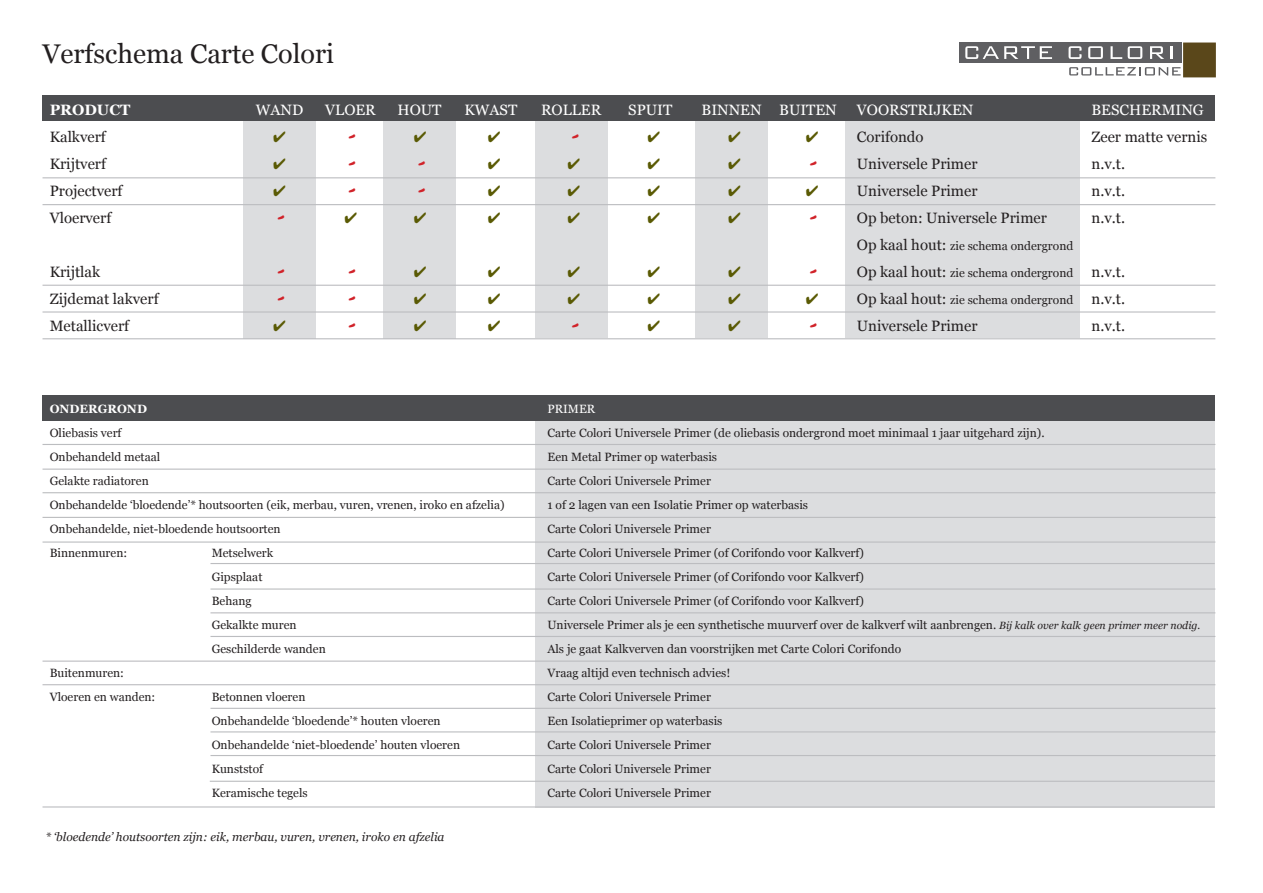
<style>
.page{position:relative;width:1263px;height:893px;background:#fff}
.page>*{position:absolute;margin:0;border:0;box-sizing:border-box;transform-origin:0 0}
.t1{font:27px "Georgia";color:#231f20}
.t2{font:22.5px "Bello Script";color:#d1232a}
.t3{font:15px "Georgia";color:#231f20}
.t4{font:15px "Georgia";color:#fff}
.t5{font:700 15px "Georgia";color:#fff}
.t6{font:12px "Georgia";color:#231f20}
.t7{font:italic 12px "Georgia";color:#231f20}
.t8{font:700 12px "Georgia";color:#fff}
.t9{font:12px "Georgia";color:#fff}
.s1{font-size:15px}
.s2{font-style:italic;font-size:10.5px}
</style>
<div class="page">
<div style="left:845px;top:97px;width:234px;height:241px;background:#dcdddf"></div>
<div style="left:695px;top:97px;width:72px;height:241px;background:#dcdddf"></div>
<div style="left:535px;top:97px;width:73px;height:241px;background:#dcdddf"></div>
<div style="left:384px;top:97px;width:72px;height:242px;background:#dcdddf"></div>
<div style="left:243px;top:97px;width:72px;height:242px;background:#dcdddf"></div>
<div style="left:43px;top:96px;width:1172px;height:25px;background:#4c4d50"></div>
<hr style="left:43px;top:177px;width:1172px;height:1px;background:#bcbdc0">
<hr style="left:43px;top:204px;width:1172px;height:1px;background:#bcbdc0">
<hr style="left:43px;top:285px;width:1172px;height:1px;background:#bcbdc0">
<hr style="left:43px;top:311px;width:1172px;height:2px;background:#bcbdc0">
<hr style="left:43px;top:338px;width:1172px;height:1px;background:#bcbdc0">
<div style="left:959px;top:43px;width:223px;height:20px;background:#5f5f62"></div>
<div style="left:1183px;top:43px;width:33px;height:34px;background:#5a471a"></div>
<svg style="left:965px;top:46px;width:87px;height:13px"></svg>
<svg style="left:1068px;top:46px;width:13px;height:13px"></svg>
<svg style="left:1088px;top:46px;width:15px;height:13px"></svg>
<svg style="left:1110px;top:46px;width:12px;height:13px"></svg>
<svg style="left:1128px;top:46px;width:14px;height:13px"></svg>
<svg style="left:1150px;top:46px;width:14px;height:13px"></svg>
<svg style="left:1170px;top:46px;width:2px;height:13px"></svg>
<svg style="left:1069px;top:67px;width:111px;height:8px"></svg>
<div style="left:535px;top:398px;width:680px;height:409px;background:#dcdddf"></div>
<div style="left:43px;top:395px;width:1172px;height:26px;background:#4c4d50"></div>
<hr style="left:43px;top:469px;width:1172px;height:1px;background:#bcbdc0">
<hr style="left:43px;top:492px;width:1172px;height:1px;background:#bcbdc0">
<hr style="left:43px;top:517px;width:1172px;height:1px;background:#bcbdc0">
<hr style="left:43px;top:541px;width:1172px;height:2px;background:#bcbdc0">
<hr style="left:210px;top:588px;width:1005px;height:2px;background:#bcbdc0">
<hr style="left:210px;top:612px;width:1005px;height:1px;background:#bcbdc0">
<hr style="left:210px;top:636px;width:1005px;height:1px;background:#bcbdc0">
<hr style="left:43px;top:661px;width:1172px;height:1px;background:#bcbdc0">
<hr style="left:43px;top:684px;width:1172px;height:1px;background:#bcbdc0">
<hr style="left:43px;top:444px;width:1172px;height:1px;background:#bcbdc0">
<hr style="left:210px;top:708px;width:1005px;height:1px;background:#bcbdc0">
<hr style="left:210px;top:731px;width:1005px;height:1px;background:#bcbdc0">
<hr style="left:210px;top:755px;width:1005px;height:1px;background:#bcbdc0">
<hr style="left:210px;top:781px;width:1005px;height:1px;background:#bcbdc0">
<hr style="left:210px;top:563px;width:1005px;height:1px;background:#bcbdc0">
<hr style="left:43px;top:806px;width:1172px;height:1px;background:#bcbdc0">
<p class="t1" style="left:43px;top:38px;width:293px">Verfschema Carte Colori</p>
<p class="t5" style="left:50px;top:101px;width:82px">PRODUCT</p>
<p class="t3" style="left:50px;top:128px;width:58px">Kalkverf</p>
<p class="t3" style="left:50px;top:155px;width:58px">Krijtverf</p>
<p class="t3" style="left:50px;top:182px;width:74px">Projectverf</p>
<p class="t3" style="left:50px;top:209px;width:63px">Vloerverf</p>
<p class="t3" style="left:50px;top:263px;width:52px">Krijtlak</p>
<p class="t3" style="left:50px;top:290px;width:110px">Zijdemat lakverf</p>
<p class="t3" style="left:50px;top:317px;width:81px">Metallicverf</p>
<p class="t4" style="left:256px;top:101px;width:49px">WAND</p>
<p class="t2" style="left:274px;top:198px;width:12px">-</p>
<p class="t2" style="left:274px;top:252px;width:12px">-</p>
<p class="t2" style="left:274px;top:279px;width:12px">-</p>
<p class="t4" style="left:325px;top:101px;width:52px">VLOER</p>
<p class="t2" style="left:346px;top:117px;width:12px">-</p>
<p class="t2" style="left:346px;top:144px;width:12px">-</p>
<p class="t2" style="left:346px;top:171px;width:12px">-</p>
<p class="t2" style="left:346px;top:252px;width:12px">-</p>
<p class="t2" style="left:346px;top:279px;width:12px">-</p>
<p class="t2" style="left:346px;top:306px;width:12px">-</p>
<p class="t4" style="left:398px;top:101px;width:46px">HOUT</p>
<p class="t2" style="left:415px;top:144px;width:12px">-</p>
<p class="t2" style="left:415px;top:171px;width:12px">-</p>
<p class="t4" style="left:464px;top:101px;width:54px">KWAST</p>
<p class="t4" style="left:541px;top:101px;width:62px">ROLLER</p>
<p class="t2" style="left:569px;top:117px;width:12px">-</p>
<p class="t2" style="left:569px;top:306px;width:12px">-</p>
<p class="t4" style="left:628px;top:101px;width:46px">SPUIT</p>
<p class="t4" style="left:702px;top:101px;width:61px">BINNEN</p>
<p class="t4" style="left:779px;top:101px;width:59px">BUITEN</p>
<p class="t2" style="left:807px;top:144px;width:12px">-</p>
<p class="t2" style="left:807px;top:198px;width:12px">-</p>
<p class="t2" style="left:807px;top:252px;width:12px">-</p>
<p class="t2" style="left:807px;top:306px;width:12px">-</p>
<p class="t4" style="left:857px;top:101px;width:118px">VOORSTRIJKEN</p>
<p class="t3" style="left:857px;top:128px;width:68px">Corifondo</p>
<p class="t3" style="left:857px;top:155px;width:122px">Universele Primer</p>
<p class="t3" style="left:857px;top:182px;width:122px">Universele Primer</p>
<p class="t3" style="left:857px;top:209px;width:192px">Op beton: Universele Primer</p>
<p class="t6" style="left:857px;top:239px;width:218px"><span class="s1">Op kaal hout:</span> zie schema ondergrond</p>
<p class="t6" style="left:857px;top:266px;width:218px"><span class="s1">Op kaal hout:</span> zie schema ondergrond</p>
<p class="t6" style="left:857px;top:293px;width:218px"><span class="s1">Op kaal hout:</span> zie schema ondergrond</p>
<p class="t3" style="left:857px;top:317px;width:122px">Universele Primer</p>
<p class="t4" style="left:1091px;top:101px;width:114px">BESCHERMING</p>
<p class="t3" style="left:1091px;top:128px;width:117px">Zeer matte vernis</p>
<p class="t3" style="left:1091px;top:155px;width:35px">n.v.t.</p>
<p class="t3" style="left:1091px;top:182px;width:35px">n.v.t.</p>
<p class="t3" style="left:1091px;top:209px;width:35px">n.v.t.</p>
<p class="t3" style="left:1091px;top:263px;width:35px">n.v.t.</p>
<p class="t3" style="left:1091px;top:290px;width:35px">n.v.t.</p>
<p class="t3" style="left:1091px;top:317px;width:35px">n.v.t.</p>
<p class="t8" style="left:50px;top:402px;width:99px">ONDERGROND</p>
<p class="t6" style="left:50px;top:426px;width:73px">Oliebasis verf</p>
<p class="t6" style="left:50px;top:450px;width:112px">Onbehandeld metaal</p>
<p class="t6" style="left:50px;top:474px;width:101px">Gelakte radiatoren</p>
<p class="t6" style="left:50px;top:498px;width:456px">Onbehandelde ‘bloedende’* houtsoorten (eik, merbau, vuren, vrenen, iroko en afzelia)</p>
<p class="t6" style="left:50px;top:522px;width:232px">Onbehandelde, niet-bloedende houtsoorten</p>
<p class="t6" style="left:50px;top:546px;width:79px">Binnenmuren:</p>
<p class="t6" style="left:212px;top:546px;width:63px">Metselwerk</p>
<p class="t6" style="left:212px;top:570px;width:52px">Gipsplaat</p>
<p class="t6" style="left:212px;top:594px;width:41px">Behang</p>
<p class="t6" style="left:212px;top:618px;width:86px">Gekalkte muren</p>
<p class="t6" style="left:212px;top:642px;width:116px">Geschilderde wanden</p>
<p class="t6" style="left:50px;top:666px;width:76px">Buitenmuren:</p>
<p class="t6" style="left:50px;top:690px;width:107px">Vloeren en wanden:</p>
<p class="t6" style="left:212px;top:690px;width:95px">Betonnen vloeren</p>
<p class="t6" style="left:212px;top:714px;width:230px">Onbehandelde ‘bloedende’* houten vloeren</p>
<p class="t6" style="left:212px;top:738px;width:250px">Onbehandelde ‘niet-bloedende’ houten vloeren</p>
<p class="t6" style="left:212px;top:762px;width:53px">Kunststof</p>
<p class="t6" style="left:212px;top:786px;width:97px">Keramische tegels</p>
<p class="t7" style="left:45px;top:830px;width:401px">* ‘bloedende’ houtsoorten zijn: eik, merbau, vuren, vrenen, iroko en afzelia</p>
<p class="t9" style="left:547px;top:402px;width:49px">PRIMER</p>
<p class="t6" style="left:547px;top:426px;width:499px">Carte Colori Universele Primer (de oliebasis ondergrond moet minimaal 1 jaar uitgehard zijn).</p>
<p class="t6" style="left:547px;top:450px;width:171px">Een Metal Primer op waterbasis</p>
<p class="t6" style="left:547px;top:474px;width:165px">Carte Colori Universele Primer</p>
<p class="t6" style="left:547px;top:498px;width:262px">1 of 2 lagen van een Isolatie Primer op waterbasis</p>
<p class="t6" style="left:547px;top:522px;width:165px">Carte Colori Universele Primer</p>
<p class="t6" style="left:547px;top:546px;width:318px">Carte Colori Universele Primer (of Corifondo voor Kalkverf)</p>
<p class="t6" style="left:547px;top:570px;width:318px">Carte Colori Universele Primer (of Corifondo voor Kalkverf)</p>
<p class="t6" style="left:547px;top:594px;width:318px">Carte Colori Universele Primer (of Corifondo voor Kalkverf)</p>
<p class="t6" style="left:547px;top:618px;width:654px">Universele Primer als je een synthetische muurverf over de kalkverf wilt aanbrengen. <span class="s2">Bij kalk over kalk geen primer meer nodig.</span></p>
<p class="t6" style="left:547px;top:642px;width:355px">Als je gaat Kalkverven dan voorstrijken met Carte Colori Corifondo</p>
<p class="t6" style="left:547px;top:666px;width:184px">Vraag altijd even technisch advies!</p>
<p class="t6" style="left:547px;top:690px;width:165px">Carte Colori Universele Primer</p>
<p class="t6" style="left:547px;top:714px;width:176px">Een Isolatieprimer op waterbasis</p>
<p class="t6" style="left:547px;top:738px;width:165px">Carte Colori Universele Primer</p>
<p class="t6" style="left:547px;top:762px;width:165px">Carte Colori Universele Primer</p>
<p class="t6" style="left:547px;top:786px;width:165px">Carte Colori Universele Primer</p>
</div>
